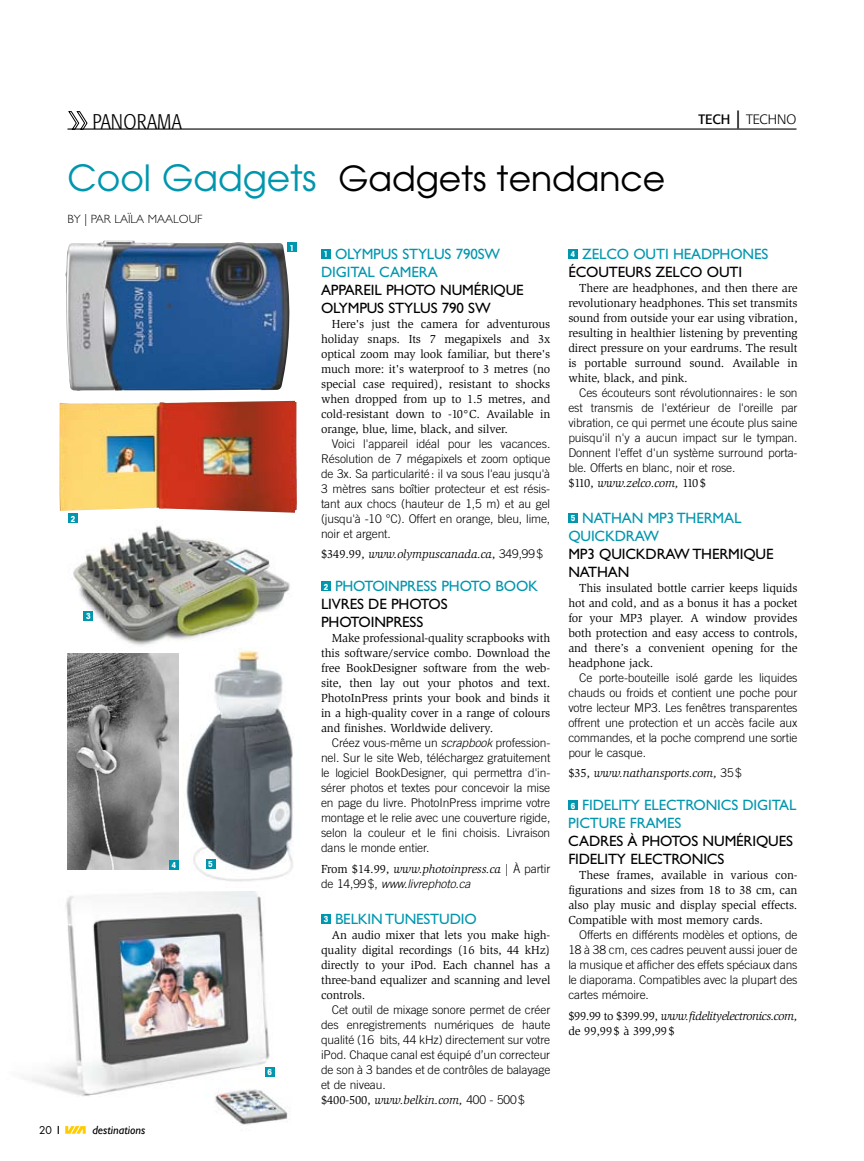
<style>
.page{position:relative;width:864px;height:1161px;background:#fff}
.page>*{position:absolute;margin:0;border:0;box-sizing:border-box;transform-origin:0 0}
.t1{font:34.5px "Avant Garde";color:#000}
.t2{font:300 condensed 21px "Formata";color:#000}
.t3{font:15px "Gill Sans";letter-spacing:-.01em;color:#0096ae}
.t4{font:15px/18px "Gill Sans";letter-spacing:-.01em;color:#000}
.t5{font:300 13.5px "Formata";color:#000}
.t6{font:300 12px/15px "Trade Gothic";letter-spacing:-.01em;color:#000;text-align:justify}
.t7{font:12px/15px "Slimbach";letter-spacing:-.01em;color:#000;text-align:justify}
.t8{font:italic 12px "Slimbach";letter-spacing:-.01em;color:#000}
.t9{font:italic 300 12px "Trade Gothic";letter-spacing:-.01em;color:#000}
.t10{font:300 12px "Gill Sans";color:#000}
.t11{font:italic 12px "Gill Sans";color:#000}
.t12{font:10.5px "Futura";color:#000}
.t13{font:700 9px "Avant Garde Cd Md ITC";color:#fff}
.s1{font-weight:400}
.s2{font-weight:400;font-size:18px}
.s3{font-size:36px;color:#0096ae}
.s4{font-family:"Avant Garde Cd Md ITC";font-weight:700;font-size:9px;color:#fff}
.s5{font-style:normal}
.s6{font-family:"Trade Gothic";font-weight:300;font-style:normal}
.s7{font-style:italic}
</style>
<div class="page">
<hr style="left:68px;top:128px;width:729px;height:2px;background:#000">
<svg style="left:69px;top:111px;width:18px;height:19px"></svg>
<img style="left:67px;top:513px;width:223px;height:155px">
<img style="left:32px;top:891px;width:256px;height:243px">
<div style="left:321px;top:249px;width:10px;height:10px;background:#0096ae"></div>
<div style="left:321px;top:582px;width:10px;height:9px;background:#0096ae"></div>
<div style="left:321px;top:914px;width:10px;height:10px;background:#0096ae"></div>
<div style="left:568px;top:249px;width:10px;height:10px;background:#0096ae"></div>
<div style="left:568px;top:513px;width:10px;height:10px;background:#0096ae"></div>
<div style="left:568px;top:801px;width:10px;height:9px;background:#0096ae"></div>
<img style="left:66px;top:240px;width:224px;height:151px">
<img style="left:182px;top:647px;width:111px;height:235px">
<img style="left:60px;top:401px;width:237px;height:112px">
<img style="left:68px;top:654px;width:111px;height:215px">
<div style="left:287px;top:243px;width:10px;height:9px;background:#0096ae"></div>
<div style="left:68px;top:514px;width:10px;height:9px;background:#0096ae"></div>
<div style="left:84px;top:611px;width:9px;height:10px;background:#0096ae"></div>
<div style="left:169px;top:860px;width:10px;height:9px;background:#0096ae"></div>
<div style="left:206px;top:859px;width:9px;height:9px;background:#0096ae"></div>
<div style="left:265px;top:1067px;width:9px;height:10px;background:#0096ae"></div>
<svg style="left:65px;top:1126px;width:21px;height:8px"></svg>
<h2 class="t2" style="left:93px;top:110px;width:91px">PANORAMA</h2>
<p class="t5" style="left:699px;top:112px;width:99px"><span class="s1">tech</span> <span class="s2">|</span> TECHNO</p>
<h1 class="t1" style="left:68px;top:157px;width:599px"><span class="s3">Cool Gadgets</span> Gadgets tendance</h1>
<p class="t10" style="left:68px;top:212px;width:136px">BY | PAR LAÏLA MAALOUF</p>
<p class="t13" style="left:290px;top:242px;width:6px">1</p>
<p class="t3" style="left:324px;top:245px;width:112px"><span class="s4">1</span> OLYMPUS STYLUS</p>
<p class="t3" style="left:456px;top:245px;width:46px">790SW</p>
<p class="t3" style="left:321px;top:263px;width:8px">DIGI</p>
<p class="t3" style="left:350px;top:263px;width:71px">TAL CAMERA</p>
<p class="t4" style="left:321px;top:281px;width:33px">APPAREIL</p>
<p class="t3" style="left:571px;top:245px;width:113px"><span class="s4">4</span> ZELCO OUTI HEAD</p>
<p class="t3" style="left:712px;top:245px;width:18px">PHONES</p>
<p class="t4" style="left:568px;top:263px;width:59px">ÉCOUTEURS</p>
<p class="t4" style="left:656px;top:263px;width:86px">ZELCO OUTI</p>
<p class="t7" style="left:568px;top:281px;width:231px;text-indent:11px">There are headphones, and then there are revolutionary headphones. This set transmits sound from outside your ear using vibration, resulting in healthier listening by preventing direct pressure on your eardrums. The result is portable surround sound. Available in white, black, and pink.</p>
<p class="t6" style="left:568px;top:385px;width:231px;text-indent:11px">Ces écouteurs sont révolutionnaires: le son est transmis de l'extérieur de l'oreille par vibration, ce qui permet une écoute plus saine puisqu'il n'y a aucun impact sur le tympan.<br>Donnent l'effet d'un système surround porta&shy;ble. Offerts en blanc, noir et rose.</p>
<p class="t8" style="left:568px;top:476px;width:139px"><span class="s5">$110,</span> www.zelco.com, <span class="s5">110$</span></p>
<p class="t3" style="left:571px;top:509px;width:52px"><span class="s4">5</span> NATHAN</p>
<p class="t3" style="left:648px;top:509px;width:87px">MP3 THERMAL</p>
<p class="t3" style="left:568px;top:527px;width:70px">QUICKDRAW</p>
<p class="t4" style="left:568px;top:545px;width:80px">MP3 QUICKDRAW</p>
<p class="t4" style="left:692px;top:545px;width:73px">THERMIQUE</p>
<p class="t4" style="left:568px;top:563px;width:40px">NATHAN</p>
<p class="t7" style="left:568px;top:581px;width:231px;text-indent:11px">This insulated bottle carrier keeps liquids hot and cold, and as a bonus it has a pocket for your MP3 player. A window provides both protection and easy access to controls, and there’s a convenient opening for the headphone jack.</p>
<p class="t6" style="left:568px;top:670px;width:231px;text-indent:11px">Ce porte-bouteille isolé garde les liquides chauds ou froids et contient une poche pour votre lecteur MP3. Les fenêtres transparentes offrent une protection et un accès facile aux commandes, et la poche comprend une sortie pour le casque.</p>
<p class="t8" style="left:568px;top:767px;width:175px"><span class="s5">$35,</span> www.nathansports.com, <span class="s6">35$</span></p>
<p class="t3" style="left:571px;top:797px;width:26px"><span class="s4">6</span> FIDELI</p>
<p class="t3" style="left:622px;top:797px;width:73px">TY ELECTRONI</p>
<p class="t3" style="left:721px;top:797px;width:30px">CS DIGI</p>
<p class="t3" style="left:772px;top:797px;width:17px">TAL</p>
<p class="t3" style="left:568px;top:815px;width:40px">PICTURE</p>
<p class="t3" style="left:630px;top:815px;width:45px">FRAMES</p>
<p class="t4" style="left:568px;top:832px;width:10px">CADRES</p>
<p class="t4" style="left:628px;top:832px;width:150px">À PHOTOS NUMÉRIQUES</p>
<p class="t4" style="left:568px;top:850px;width:15px">FIDELI</p>
<p class="t4" style="left:608px;top:850px;width:73px">TY ELECTRONI</p>
<p class="t4" style="left:707px;top:850px;width:18px">CS</p>
<p class="t7" style="left:568px;top:868px;width:231px;text-indent:11px">These frames, available in various con&shy;figurations and sizes from 18 to 38 cm, can also play music and display special effects.<br>Compatible with most memory cards.</p>
<p class="t6" style="left:568px;top:927px;width:231px;text-indent:11px">Offerts en différents modèles et options, de 18 à 38 cm, ces cadres peuvent aussi jouer de la musique et afficher des effets spéciaux dans le diaporama. Compatibles avec la plupart des cartes mémoire.</p>
<p class="t7" style="left:568px;top:1008px;width:231px">$99.99 to $399.99, <span class="s7">www.fidelityelectronics.com, </span>de 99,99$ à 399,99$</p>
<p class="t4" style="left:321px;top:281px;width:195px;text-indent:65px">PHOTO NUMÉRIQUE<br>OLYMPUS STYLUS</p>
<p class="t4" style="left:442px;top:299px;width:50px">790 SW</p>
<p class="t7" style="left:321px;top:317px;width:231px;text-indent:11px">Here's just the camera for adventurous holiday snaps. Its 7 megapixels and 3x optical zoom may look familiar, but there's much more: it's waterproof to 3 metres (no special case required), resistant to shocks when dropped from up to 1.5 metres, and cold-resistant down to -10°C. Available in orange, blue, lime, black, and silver.</p>
<p class="t6" style="left:321px;top:436px;width:231px;text-indent:11px">Voici l'appareil idéal pour les vacances.<br>Résolution de 7 mégapixels et zoom optique de 3x. Sa particularité: il va sous l'eau jusqu'à 3 mètres sans boîtier protecteur et est résis&shy;tant aux chocs (hauteur de 1,5 m) et au gel (jusqu'à -10 °C). Offert en orange, bleu, lime, noir et argent.</p>
<p class="t8" style="left:321px;top:548px;width:224px"><span class="s5">$349.99,</span> www.olympuscanada.ca<span class="s5">,</span> <span class="s6">349,99$</span></p>
<p class="t3" style="left:324px;top:578px;width:22px"><span class="s4">2</span> PHO</p>
<p class="t3" style="left:365px;top:578px;width:33px">TOINPRESS</p>
<p class="t3" style="left:441px;top:578px;width:75px">PHOTO BOOK</p>
<p class="t4" style="left:321px;top:595px;width:28px">LIVRES</p>
<p class="t4" style="left:368px;top:595px;width:71px">DE PHOTOS</p>
<p class="t4" style="left:321px;top:613px;width:11px">PHO</p>
<p class="t4" style="left:351px;top:613px;width:33px">TOINPRESS</p>
<p class="t7" style="left:321px;top:631px;width:231px;text-indent:11px">Make professional-quality scrapbooks with this software/service combo. Download the free BookDesigner software from the web&shy;site, then lay out your photos and text.<br>PhotoInPress prints your book and binds it in a high-quality cover in a range of colours and finishes. Worldwide delivery.</p>
<p class="t6" style="left:321px;top:735px;width:231px;text-indent:11px">Créez vous-même un <span class="s7">scrapbook</span> profession&shy;nel. Sur le site Web, téléchargez gratuitement le logiciel BookDesigner, qui permettra d'in&shy;sérer photos et textes pour concevoir la mise en page du livre. PhotoI nPress imprime votre montage et le relie avec une couverture rigide, selon la couleur et le fini choisis. Livraison dans le monde entier.</p>
<p class="t8" style="left:321px;top:862px;width:231px"><span class="s5">From $14.99,</span> www.photoinpress.ca | <span class="s6">À partir</span></p>
<p class="t9" style="left:321px;top:876px;width:151px"><span class="s5">de 14,99$,</span> www.livrephoto.ca</p>
<p class="t3" style="left:324px;top:910px;width:20px"><span class="s4">3</span> BELKIN</p>
<p class="t3" style="left:385px;top:910px;width:11px">TUNE</p>
<p class="t3" style="left:424px;top:910px;width:26px">STUDIO</p>
<p class="t7" style="left:321px;top:927px;width:231px;text-indent:11px">An audio mixer that lets you make high&shy;quality digital recordings (16 bits, 44 kHz) directly to your iPod. Each channel has a three-band equalizer and scanning and level controls.</p>
<p class="t6" style="left:321px;top:1002px;width:231px;text-indent:11px">Cet outil de mixage sonore permet de créer des enregistrements numériques de haute qualité (16 bits, 44 kHz) directement sur votre iPod. Chaque canal est équipé d’un correcteur de son à 3 bandes et de contrôles de balayage et de niveau.</p>
<p class="t8" style="left:321px;top:1093px;width:205px"><span class="s5">$400-500,</span> www.belkin.com, <span class="s6">400 - 500$</span></p>
<p class="t13" style="left:71px;top:513px;width:6px">2</p>
<p class="t13" style="left:86px;top:611px;width:6px">3</p>
<p class="t13" style="left:172px;top:860px;width:6px">4</p>
<p class="t13" style="left:208px;top:859px;width:6px">5</p>
<p class="t13" style="left:267px;top:1067px;width:6px">6</p>
<p class="t12" style="left:39px;top:1123px;width:14px">20</p>
<p class="t11" style="left:92px;top:1123px;width:54px">destinations</p>
</div>
